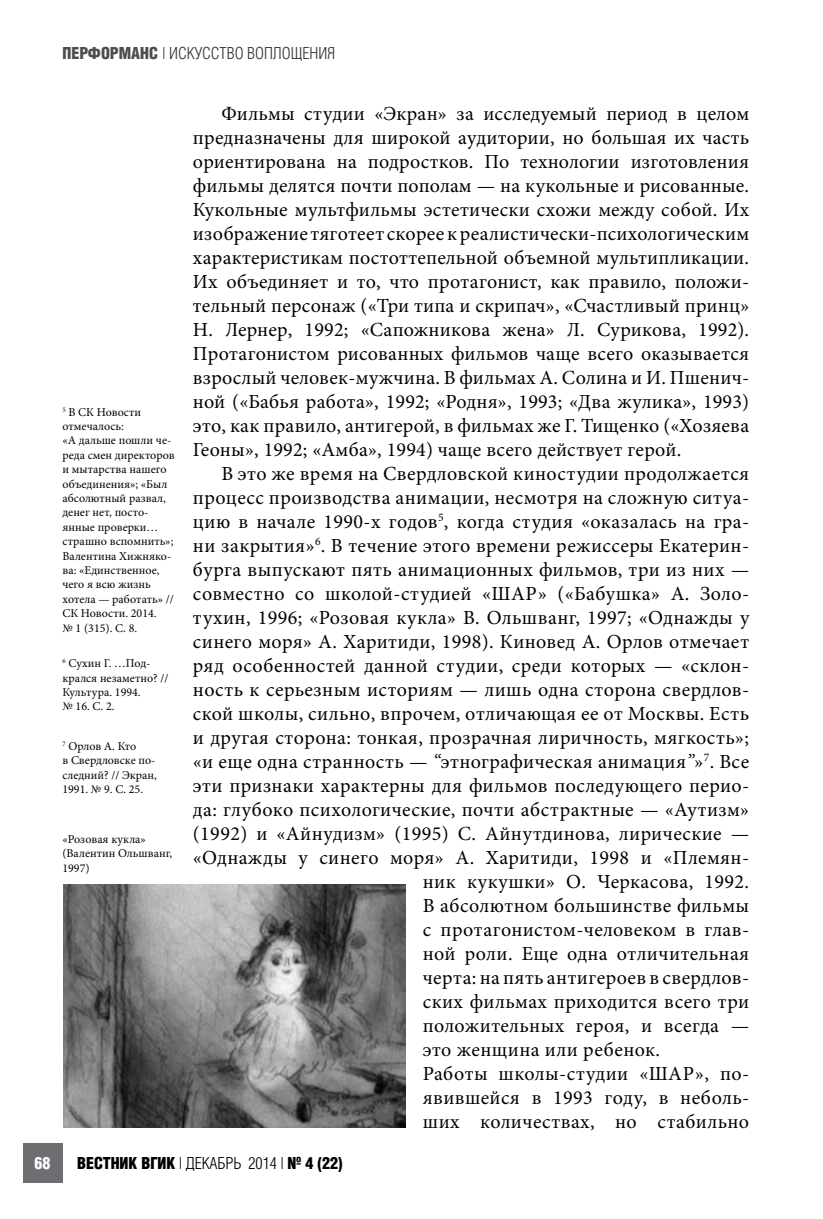
<style>
.page{position:relative;width:823px;height:1219px;background:#fff}
.page>*{position:absolute;margin:0;border:0;box-sizing:border-box;transform-origin:0 0}
.t1{font:20px/24px "Minion Pro";letter-spacing:.02em;color:#000;text-align:justify}
.t2{font:700 16px "AG Letterica Cond L";color:#000}
.t3{font:16px "AG Letterica Cond L";color:#333}
.t4{font:700 16px "AG Letterica Cond L";color:#fff}
.t5{font:12px/14.4px "Minion Pro";color:#000}
.s1{font-weight:700;color:#4d4d4d}
.s2{font-style:italic}
.s3{font-weight:400}
</style>
<div class="page">
<div style="left:23px;top:1143px;width:39px;height:40px;background:#6d6e71"></div>
<img style="left:63px;top:884px;width:342px;height:244px">
<p class="t3" style="left:62px;top:44px;width:274px"><span class="s1">ПЕРФОРМАНС</span> | ИСКУССТВО ВОПЛОЩЕНИЯ</p>
<p class="t4" style="left:34px;top:1153px;width:17px">68</p>
<p class="t5" style="left:62px;top:405px;width:114px"><sup>5</sup> В СК Новости отмечалось:<br>«А дальше пошли че&shy;реда смен директоров и мытарства нашего объединения»; «Был абсолютный развал, денег нет, посто&shy;янные проверки… страшно вспомнить»;<br>Валентина Хижняко&shy;ва: «Единственное, чего я всю жизнь хотела — работать» //<br>СК Новости. 2014.<br>№ 1 (315). С. 8.</p>
<p class="t5" style="left:62px;top:656px;width:107px"><sup>6</sup> Сухин Г. …Под&shy;крался незаметно? //<br>Культура. 1994.<br>№ 16. С. 2.</p>
<p class="t5" style="left:62px;top:739px;width:96px"><sup>7</sup> Орлов А. Кто<br>в Свердловске по&shy;следний? // Экран,<br>1991. № 9. С. 25.</p>
<p class="t5" style="left:62px;top:832px;width:111px">«Розовая кукла» (Валентин Ольшванг,<br>1997)</p>
<p class="t1" style="left:193px;top:102px;width:557px;text-indent:28px">Фильмы студии «Экран» за исследуемый период в целом предназначены для широкой аудитории, но большая их часть ориентирована на подростков. По технологии изготовления фильмы делятся почти пополам — на кукольные и рисованные.<br>Кукольные мультфильмы эстетически схожи между собой. Их изображение тяготеет скорее к реалистически-психологическим характеристикам постоттепельной объемной мультипликации.<br>Их объединяет и то, что протагонист, как правило, положи&shy;тельный персонаж («Три типа и скрипач», «Счастливый принц» Н. Лернер, 1992; «Сапожникова жена» Л. Сурикова, 1992).<br>Протагонистом рисованных фильмов чаще всего оказывается взрослый человек-мужчина. В фильмах А. Солина и И. Пшенич&shy;ной («Бабья работа», 1992; «Родня», 1993; «Два жулика», 1993) это, как правило, антигерой, в фильмах же Г. Тищенко («Хозяева Геоны», 1992; «Амба», 1994) чаще всего действует герой.</p>
<p class="t1" style="left:221px;top:462px;width:529px">В это же время на Свердловской киностудии продолжается</p>
<p class="t1" style="left:193px;top:486px;width:557px">процесс производства анимации, несмотря на сложную ситуа-</p>
<p class="t1" style="left:193px;top:510px;width:557px">цию в начале 1990-х годов<sup>5</sup>, когда студия «оказалась на гра-</p>
<p class="t1" style="left:193px;top:534px;width:557px">ни закрытия»<sup>6</sup>. В течение этого времени режиссеры Екатерин-</p>
<p class="t1" style="left:193px;top:558px;width:557px">бурга выпускают пять анимационных фильмов, три из них —</p>
<p class="t1" style="left:193px;top:582px;width:557px">совместно со школой-студией «ШАР» («Бабушка» А. Золо-</p>
<p class="t1" style="left:193px;top:606px;width:557px">тухин, 1996; «Розовая кукла» В. Ольшванг, 1997; «Однажды у</p>
<p class="t1" style="left:193px;top:630px;width:557px">синего моря» А. Харитиди, 1998). Киновед А. Орлов отмечает</p>
<p class="t1" style="left:193px;top:654px;width:557px">ряд особенностей данной студии, среди которых — «склон-</p>
<p class="t1" style="left:193px;top:678px;width:557px">ность к серьезным историям — лишь одна сторона свердлов-</p>
<p class="t1" style="left:193px;top:702px;width:557px">ской школы, сильно, впрочем, отличающая ее от Москвы. Есть</p>
<p class="t1" style="left:193px;top:726px;width:557px">и другая сторона: тонкая, прозрачная лиричность, мягкость»;</p>
<p class="t1" style="left:193px;top:750px;width:557px">«и еще одна странность — <span class="s2">“</span>этнографическая анимация<span class="s2">”</span>»<sup>7</sup>. Все</p>
<p class="t1" style="left:193px;top:774px;width:557px">эти признаки характерны для фильмов последующего перио-</p>
<p class="t1" style="left:193px;top:798px;width:557px">да: глубоко психологические, почти абстрактные — «Аутизм»</p>
<p class="t1" style="left:193px;top:822px;width:557px">(1992) и «Айнудизм» (1995) С. Айнутдинова, лирические —</p>
<p class="t1" style="left:193px;top:846px;width:557px">«Однажды у синего моря» А. Харитиди, 1998 и «Племян-</p>
<p class="t1" style="left:422px;top:870px;width:327px">ник кукушки» О. Черкасова, 1992.</p>
<p class="t1" style="left:422px;top:894px;width:328px">В абсолютном большинстве фильмы</p>
<p class="t1" style="left:422px;top:918px;width:327px">с протагонистом-человеком в глав-</p>
<p class="t1" style="left:422px;top:942px;width:328px">ной роли. Еще одна отличительная</p>
<p class="t1" style="left:422px;top:966px;width:327px">черта: на пять антигероев в свердлов-</p>
<p class="t1" style="left:422px;top:990px;width:328px">ских фильмах приходится всего три</p>
<p class="t1" style="left:422px;top:1014px;width:327px">положительных героя, и всегда —</p>
<p class="t1" style="left:422px;top:1038px;width:238px">это женщина или ребенок.</p>
<p class="t1" style="left:422px;top:1062px;width:328px">Работы школы-студии «ШАР», по-</p>
<p class="t1" style="left:422px;top:1086px;width:328px">явившейся в 1993 году, в неболь-</p>
<p class="t1" style="left:422px;top:1110px;width:327px">ших количествах, но стабильно</p>
<p class="t2" style="left:77px;top:1153px;width:267px">ВЕСТНИК ВГИК <span class="s3">| ДЕКАБРЬ 2014 |</span> № 4 (22)</p>
</div>
